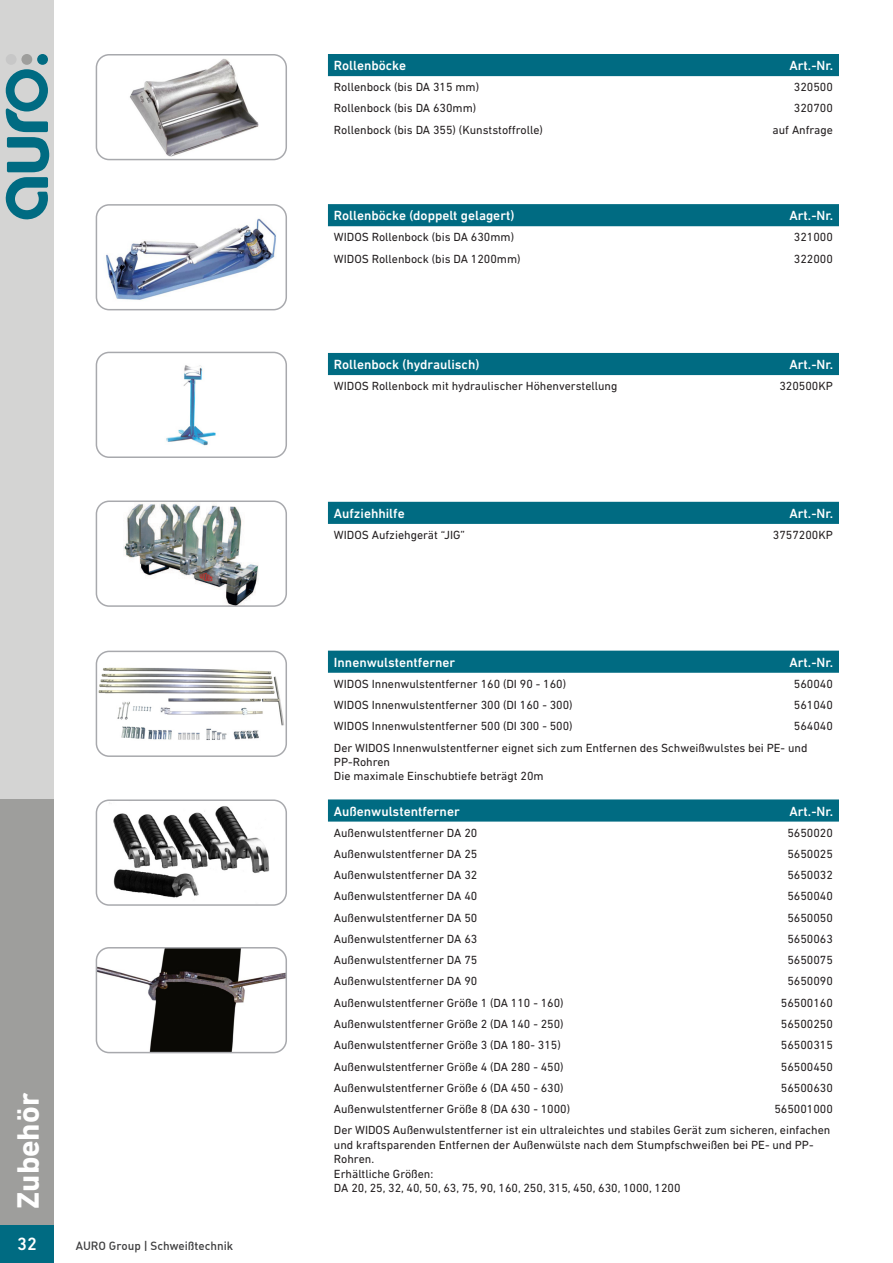
<style>
.page{position:relative;width:893px;height:1263px;background:#fff}
.page>*{position:absolute;margin:0;border:0;box-sizing:border-box;transform-origin:0 0}
.t1{font:700 31.5px "DIN Next LT Pro";color:#fff}
.t2{font:500 18px "DIN Next LT Pro";color:#fff}
.t3{font:500 13.5px "DIN Next LT Pro";color:#fff}
.t4{font:12px/14.4px "DIN Next LT Pro";color:#231f20}
.t5{font:11.7px "DIN Medium Alternate";color:#3e3e3f}
</style>
<div class="page">
<div style="left:0;top:0;width:54px;height:1263px;background:#d4d4d3"></div>
<div style="left:0;top:1225px;width:54px;height:38px;background:#006b82"></div>
<div style="left:0;top:799px;width:54px;height:426px;background:#9e9e9c"></div>
<div style="left:37px;top:54px;width:11px;height:11px;background:#006b82;border-radius:50%"></div>
<div style="left:6px;top:54px;width:11px;height:11px;background:#c7c7c7;border-radius:50%"></div>
<div style="left:21px;top:54px;width:11px;height:11px;background:#9e9e9c;border-radius:50%"></div>
<svg style="left:5px;top:69px;width:44px;height:151px"></svg>
<img style="left:96px;top:948px;width:190px;height:104px">
<div style="left:96px;top:947px;width:191px;height:106px;border:2px solid #a8a9ad;border-radius:13px"></div>
<img style="left:124px;top:503px;width:135px;height:101px">
<div style="left:96px;top:500px;width:191px;height:107px;border:2px solid #a8a9ad;border-radius:13px"></div>
<img style="left:166px;top:365px;width:50px;height:81px">
<div style="left:96px;top:352px;width:191px;height:106px;border:2px solid #a8a9ad;border-radius:13px"></div>
<div style="left:328px;top:54px;width:511px;height:22px;background:#006b82"></div>
<div style="left:328px;top:651px;width:511px;height:22px;background:#006b82"></div>
<div style="left:328px;top:799px;width:511px;height:22px;background:#006b82"></div>
<img style="left:96px;top:55px;width:190px;height:105px">
<div style="left:96px;top:54px;width:191px;height:106px;border:2px solid #a8a9ad;border-radius:13px"></div>
<img style="left:99px;top:667px;width:185px;height:73px">
<div style="left:96px;top:651px;width:191px;height:106px;border:2px solid #a8a9ad;border-radius:13px"></div>
<img style="left:109px;top:802px;width:161px;height:96px">
<div style="left:96px;top:799px;width:191px;height:107px;border:2px solid #a8a9ad;border-radius:13px"></div>
<div style="left:328px;top:204px;width:511px;height:22px;background:#006b82"></div>
<img style="left:96px;top:205px;width:190px;height:105px">
<div style="left:96px;top:204px;width:191px;height:106px;border:2px solid #a8a9ad;border-radius:13px"></div>
<div style="left:328px;top:353px;width:511px;height:22px;background:#006b82"></div>
<div style="left:328px;top:502px;width:511px;height:22px;background:#006b82"></div>
<h1 class="t1" style="left:10px;top:1209px;width:117px;rotate:-90deg">Zubehör</h1>
<h2 class="t2" style="left:17px;top:1233px;width:21px">32</h2>
<p class="t5" style="left:76px;top:1238px;width:159px">AURO Group | Schweißtechnik</p>
<p class="t3" style="left:334px;top:58px;width:74px">Rollenböcke</p>
<p class="t3" style="left:789px;top:58px;width:45px">Art.-Nr.</p>
<p class="t4" style="left:334px;top:80px;width:147px">Rollenbock (bis DA 315 mm)</p>
<p class="t4" style="left:794px;top:80px;width:41px">320500</p>
<p class="t4" style="left:334px;top:101px;width:144px">Rollenbock (bis DA 630mm)</p>
<p class="t4" style="left:794px;top:101px;width:41px">320700</p>
<p class="t4" style="left:334px;top:122px;width:211px">Rollenbock (bis DA 355) (Kunststoffrolle)</p>
<p class="t4" style="left:773px;top:122px;width:62px">auf Anfrage</p>
<p class="t3" style="left:334px;top:208px;width:182px">Rollenböcke (doppelt gelagert)</p>
<p class="t3" style="left:789px;top:208px;width:45px">Art.-Nr.</p>
<p class="t4" style="left:334px;top:230px;width:182px">WIDOS Rollenbock (bis DA 630mm)</p>
<p class="t4" style="left:794px;top:230px;width:41px">321000</p>
<p class="t4" style="left:334px;top:251px;width:188px">WIDOS Rollenbock (bis DA 1200mm)</p>
<p class="t4" style="left:794px;top:251px;width:41px">322000</p>
<p class="t3" style="left:334px;top:357px;width:147px">Rollenbock (hydraulisch)</p>
<p class="t3" style="left:789px;top:357px;width:45px">Art.-Nr.</p>
<p class="t4" style="left:334px;top:379px;width:285px">WIDOS Rollenbock mit hydraulischer Höhenverstellung</p>
<p class="t4" style="left:779px;top:379px;width:55px">320500KP</p>
<p class="t3" style="left:334px;top:505px;width:72px">Aufziehhilfe</p>
<p class="t3" style="left:789px;top:505px;width:45px">Art.-Nr.</p>
<p class="t4" style="left:334px;top:527px;width:133px">WIDOS Aufziehgerät “JIG”</p>
<p class="t4" style="left:773px;top:527px;width:62px">3757200KP</p>
<p class="t3" style="left:334px;top:654px;width:123px">Innenwulstentferner</p>
<p class="t3" style="left:789px;top:654px;width:45px">Art.-Nr.</p>
<p class="t4" style="left:334px;top:676px;width:234px">WIDOS Innenwulstentferner 160 (DI 90 - 160)</p>
<p class="t4" style="left:794px;top:676px;width:41px">560040</p>
<p class="t4" style="left:334px;top:698px;width:240px">WIDOS Innenwulstentferner 300 (DI 160 - 300)</p>
<p class="t4" style="left:794px;top:698px;width:41px">561040</p>
<p class="t4" style="left:334px;top:719px;width:240px">WIDOS Innenwulstentferner 500 (DI 300 - 500)</p>
<p class="t4" style="left:334px;top:715px;width:500px;line-height:21.3px;text-indent:460px">564040<br>Der WIDOS Innenwulstentferner eignet sich zum Entfernen des Schweißwulstes bei PE- und</p>
<p class="t4" style="left:334px;top:754px;width:211px">PP-Rohren<br>Die maximale Einschubtiefe beträgt 20m</p>
<p class="t3" style="left:334px;top:803px;width:127px">Außenwulstentferner</p>
<p class="t3" style="left:789px;top:803px;width:45px">Art.-Nr.</p>
<p class="t4" style="left:334px;top:825px;width:145px">Außenwulstentferner DA 20</p>
<p class="t4" style="left:787px;top:825px;width:47px">5650020</p>
<p class="t4" style="left:334px;top:846px;width:145px">Außenwulstentferner DA 25</p>
<p class="t4" style="left:787px;top:846px;width:47px">5650025</p>
<p class="t4" style="left:334px;top:868px;width:145px">Außenwulstentferner DA 32</p>
<p class="t4" style="left:787px;top:868px;width:47px">5650032</p>
<p class="t4" style="left:334px;top:889px;width:145px">Außenwulstentferner DA 40</p>
<p class="t4" style="left:787px;top:889px;width:47px">5650040</p>
<p class="t4" style="left:334px;top:910px;width:145px">Außenwulstentferner DA 50</p>
<p class="t4" style="left:787px;top:910px;width:47px">5650050</p>
<p class="t4" style="left:334px;top:931px;width:145px">Außenwulstentferner DA 63</p>
<p class="t4" style="left:787px;top:931px;width:47px">5650063</p>
<p class="t4" style="left:334px;top:953px;width:145px">Außenwulstentferner DA 75</p>
<p class="t4" style="left:787px;top:953px;width:47px">5650075</p>
<p class="t4" style="left:334px;top:974px;width:145px">Außenwulstentferner DA 90</p>
<p class="t4" style="left:787px;top:974px;width:47px">5650090</p>
<p class="t4" style="left:334px;top:995px;width:231px">Außenwulstentferner Größe 1 (DA 110 - 160)</p>
<p class="t4" style="left:781px;top:995px;width:54px">56500160</p>
<p class="t4" style="left:334px;top:1016px;width:231px">Außenwulstentferner Größe 2 (DA 140 - 250)</p>
<p class="t4" style="left:781px;top:1016px;width:54px">56500250</p>
<p class="t4" style="left:334px;top:1038px;width:228px">Außenwulstentferner Größe 3 (DA 180- 315)</p>
<p class="t4" style="left:781px;top:1038px;width:54px">56500315</p>
<p class="t4" style="left:334px;top:1059px;width:231px">Außenwulstentferner Größe 4 (DA 280 - 450)</p>
<p class="t4" style="left:781px;top:1059px;width:54px">56500450</p>
<p class="t4" style="left:334px;top:1080px;width:231px">Außenwulstentferner Größe 6 (DA 450 - 630)</p>
<p class="t4" style="left:781px;top:1080px;width:54px">56500630</p>
<p class="t4" style="left:334px;top:1102px;width:238px">Außenwulstentferner Größe 8 (DA 630 - 1000)</p>
<p class="t4" style="left:334px;top:1098px;width:500px;line-height:21.3px;text-align:right">565001000<br>Der WIDOS Außenwulstentferner ist ein ultraleichtes und stabiles Gerät zum sicheren, einfachen</p>
<p class="t4" style="left:334px;top:1137px;width:481px">und kraftsparenden Entfernen der Außenwülste nach dem Stumpfschweißen bei PE- und PP-Rohren.<br>Erhältliche Größen:<br>DA 20, 25, 32, 40, 50, 63, 75, 90, 160, 250, 315, 450, 630, 1000, 1200</p>
</div>
